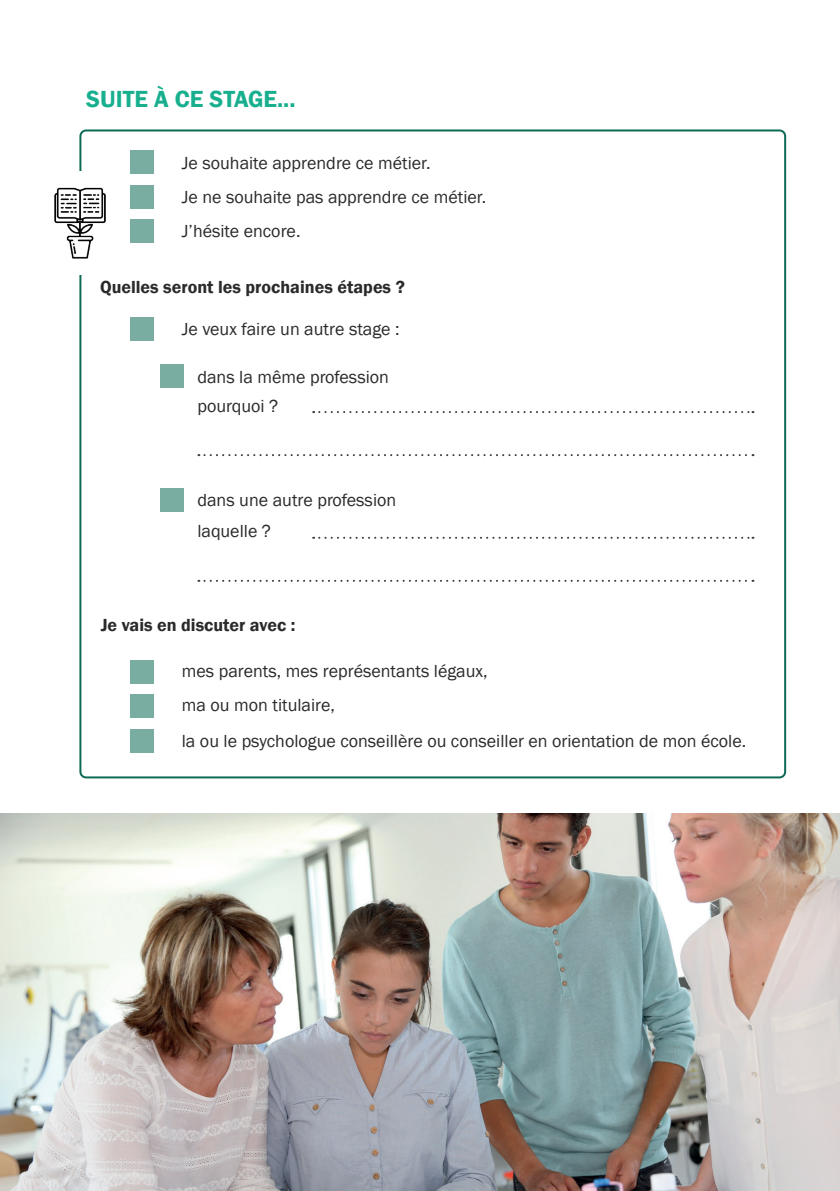
<style>
.page{position:relative;width:840px;height:1191px;background:#fff}
.page>*{position:absolute;margin:0;border:0;box-sizing:border-box;transform-origin:0 0}
.t1{font:600 24px "Franklin Gothic";color:#18af8e}
.t2{font:18px "Franklin Gothic";color:#2b292a}
.t3{font:600 18px "Franklin Gothic";color:#2b292a}
</style>
<div class="page">
<img style="left:0;top:814px;width:839px;height:377px">
<div style="left:131px;top:151px;width:23px;height:23px;background:#79ada2"></div>
<div style="left:131px;top:660px;width:23px;height:23px;background:#79ada2"></div>
<div style="left:131px;top:317px;width:23px;height:23px;background:#79ada2"></div>
<div style="left:131px;top:185px;width:23px;height:23px;background:#79ada2"></div>
<div style="left:131px;top:694px;width:23px;height:24px;background:#79ada2"></div>
<div style="left:160px;top:364px;width:24px;height:24px;background:#79ada2"></div>
<div style="left:131px;top:220px;width:23px;height:23px;background:#79ada2"></div>
<div style="left:131px;top:729px;width:23px;height:23px;background:#79ada2"></div>
<div style="left:160px;top:488px;width:24px;height:23px;background:#79ada2"></div>
<svg style="left:313px;top:411px;width:440px;height:2px"></svg>
<svg style="left:313px;top:537px;width:440px;height:2px"></svg>
<svg style="left:198px;top:454px;width:555px;height:2px"></svg>
<svg style="left:198px;top:580px;width:555px;height:2px"></svg>
<img style="left:54px;top:187px;width:52px;height:72px">
<h1 class="t1" style="left:86px;top:84px;width:211px">SUITE À CE STAGE...</h1>
<p class="t2" style="left:182px;top:151px;width:250px">Je souhaite apprendre ce métier.</p>
<p class="t2" style="left:182px;top:186px;width:306px">Je ne souhaite pas apprendre ce métier.</p>
<p class="t2" style="left:182px;top:220px;width:120px">J’hésite encore.</p>
<p class="t3" style="left:100px;top:276px;width:306px">Quelles seront les prochaines étapes ?</p>
<p class="t2" style="left:182px;top:318px;width:219px">Je veux faire un autre stage :</p>
<p class="t2" style="left:197px;top:365px;width:193px">dans la même profession</p>
<p class="t2" style="left:197px;top:394px;width:82px">pourquoi ?</p>
<p class="t2" style="left:197px;top:488px;width:200px">dans une autre profession</p>
<p class="t2" style="left:197px;top:520px;width:75px">laquelle ?</p>
<p class="t3" style="left:101px;top:613px;width:196px">Je vais en discuter avec :</p>
<p class="t2" style="left:182px;top:659px;width:307px">mes parents, mes représentants légaux,</p>
<p class="t2" style="left:182px;top:694px;width:155px">ma ou mon titulaire,</p>
<p class="t2" style="left:182px;top:730px;width:565px">la ou le psychologue conseillère ou conseiller en orientation de mon école.</p>
</div>
